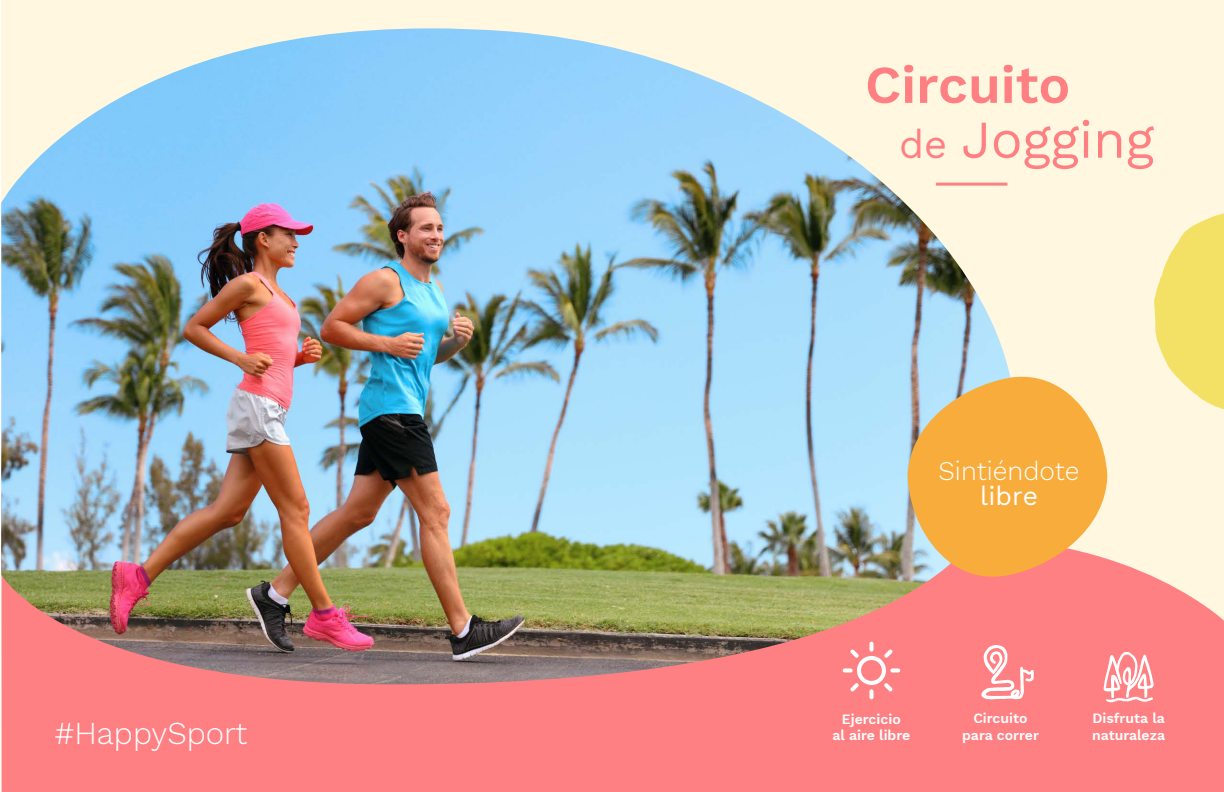
<style>
.page{position:relative;width:1224px;height:792px;background:#fff}
.page>*{position:absolute;margin:0;border:0;box-sizing:border-box;transform-origin:0 0}
.t1{font:600 53px/54.8px "Work Sans";color:#ff8083}
.t2{font:300 31.4px "Work Sans";color:#fff}
.t3{font:300 26.5px "Work Sans";color:#fff}
.t4{font:26.5px "Work Sans";color:#fff}
.t5{font:600 14px/16.8px "Work Sans";color:#fff;text-align:center}
.s1{font-weight:400;font-size:40px}
.s2{font-weight:400}
</style>
<div class="page">
<div style="left:2px;top:1px;width:1222px;height:790px;background:#fff7df"></div>
<div style="left:2px;top:559px;width:1222px;height:233px;background:#ff8083"></div>
<img style="left:1px;top:28px;width:1028px;height:657px">
<svg style="left:1154px;top:213px;width:70px;height:196px"></svg>
<hr style="left:936px;top:183px;width:71px;height:3px;background:#ff8083">
<svg style="left:908px;top:374px;width:199px;height:203px;background:#f0b35f"></svg>
<svg style="left:1104px;top:652px;width:50px;height:50px;background:#ffb0b2"></svg>
<svg style="left:981px;top:645px;width:53px;height:54px;background:#ffa6a8"></svg>
<svg style="left:843px;top:642px;width:57px;height:57px;background:#ff979a"></svg>
<h1 class="t1" style="left:899px;top:55px;width:256px;text-indent:-34px">Circuito<br><span class="s1">de</span> <span class="s2">Jogging</span></h1>
<h3 class="t3" style="left:939px;top:451px;width:143px">Sintiéndote</h3>
<h3 class="t4" style="left:980px;top:476px;width:59px">libre</h3>
<h2 class="t2" style="left:55px;top:710px;width:194px">#HappySport</h2>
<p class="t5" style="left:1092px;top:709px;width:74px;text-align:left">Disfruta la naturaleza</p>
<p class="t5" style="left:962px;top:709px;width:78px">Circuito para correr</p>
<p class="t5" style="left:833px;top:710px;width:79px">Ejercicio<br>al aire libre</p>
</div>
